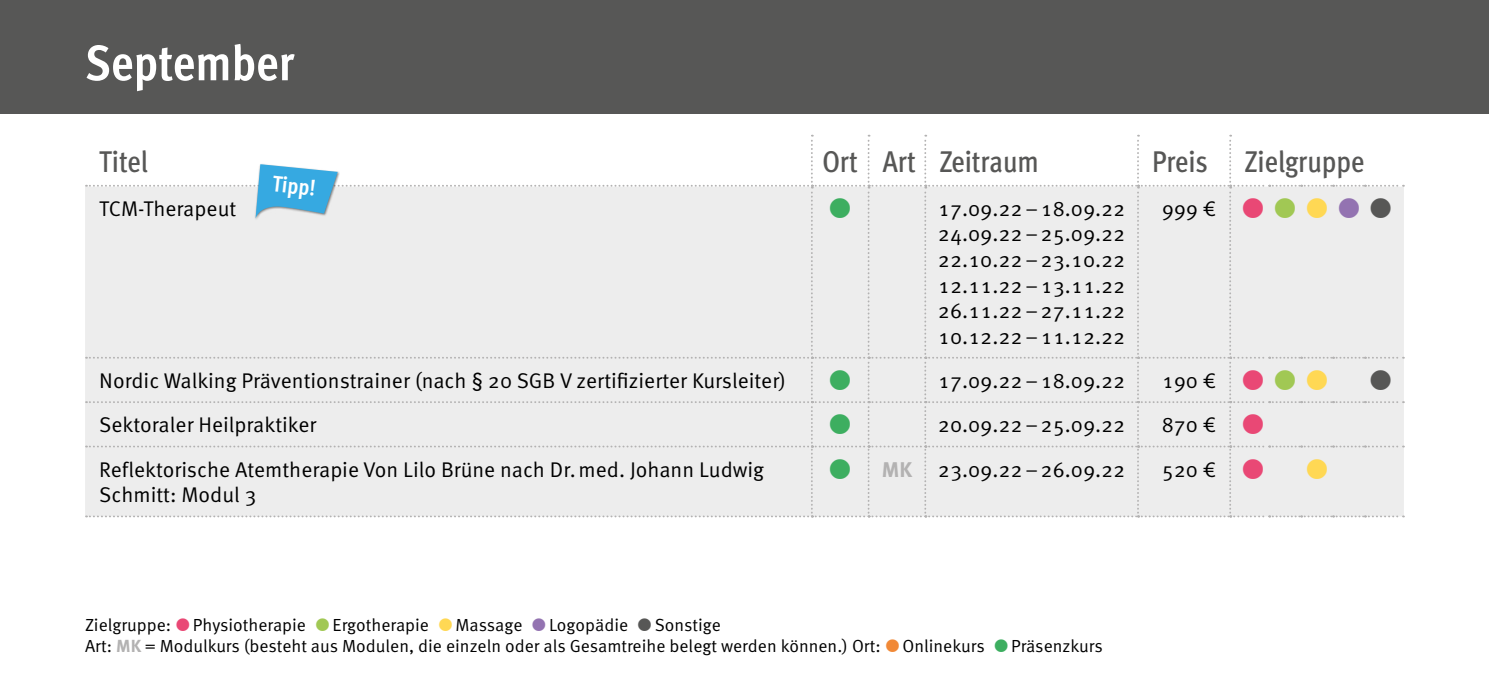
<style>
.page{position:relative;width:1489px;height:695px;background:#fff}
.page>*{position:absolute;margin:0;border:0;box-sizing:border-box;transform-origin:0 0}
.t1{font:700 condensed 50px "Meta OT";color:#fff}
.t2{font:500 condensed 30px "Meta OT";color:#575756}
.t3{font:700 condensed 22.5px "Meta OT";color:#fff}
.t4{font:21.25px/25.5px "Meta OT Norm";color:#000;text-align:justify}
.t5{font:17.5px/21px "Meta OT Norm";color:#000}
.s1{font-family:"Meta OT";font-weight:700;color:#b3b2b2}
</style>
<div class="page">
<div style="left:0;top:0;width:1488px;height:113px;background:#575756"></div>
<svg style="left:86px;top:135px;width:1317px;height:382px;background:#edeeee"></svg>
<h1 class="t1" style="left:85px;top:31px;width:211px">September</h1>
<h2 class="t2" style="left:99px;top:142px;width:50px">Titel</h2>
<h2 class="t2" style="left:822px;top:142px;width:218px">Ort Art Zeitraum</h2>
<h2 class="t2" style="left:1152px;top:142px;width:214px">Preis Zielgruppe</h2>
<p class="t4" style="left:99px;top:196px;width:138px">TCM-Therapeut</p>
<p class="t4" style="left:937px;top:196px;width:189px">17.09.22–18.09.22<br>24.09.22–25.09.22<br>22.10.22–23.10.22<br>12.11.22–13.11.22<br>26.11.22–27.11.22<br>10.12.22–11.12.22</p>
<p class="t4" style="left:1161px;top:196px;width:55px">999 €</p>
<p class="t4" style="left:99px;top:368px;width:688px">Nordic Walking Präventionstrainer (nach § 20 SGB V zertifizierter Kursleiter)</p>
<p class="t4" style="left:937px;top:368px;width:189px">17.09.22–18.09.22</p>
<p class="t4" style="left:1161px;top:368px;width:55px">190 €</p>
<p class="t4" style="left:99px;top:412px;width:219px">Sektoraler Heilpraktiker</p>
<p class="t4" style="left:937px;top:412px;width:189px">20.09.22–25.09.22</p>
<p class="t4" style="left:1161px;top:412px;width:55px">870 €</p>
<p class="t4" style="left:99px;top:457px;width:666px">Reflektorische Atemtherapie Von Lilo Brüne nach Dr.med. Johann Ludwig<br>Schmitt: Modul 3</p>
<p class="t4" style="left:881px;top:457px;width:245px"><span class="s1">MK</span> 23.09.22–26.09.22</p>
<p class="t4" style="left:1161px;top:457px;width:55px">520 €</p>
<p class="t3" style="left:274px;top:169px;width:45px;rotate:7deg">Tipp!</p>
<p class="t5" style="left:85px;top:615px;width:222px">Zielgruppe: Physiotherapie</p>
<p class="t5" style="left:332px;top:615px;width:98px">Ergotherapie</p>
<p class="t5" style="left:455px;top:615px;width:68px">Massage</p>
<p class="t5" style="left:549px;top:615px;width:81px">Logopädie</p>
<p class="t5" style="left:85px;top:615px;width:901px;text-indent:569px">Sonstige<br>Art: <span class="s1">MK</span> = Modulkurs (besteht aus Modulen, die einzeln oder als Gesamtreihe belegt werden können.) Ort: Onlinekurs</p>
<p class="t5" style="left:1011px;top:636px;width:93px">Präsenzkurs</p>
</div>
